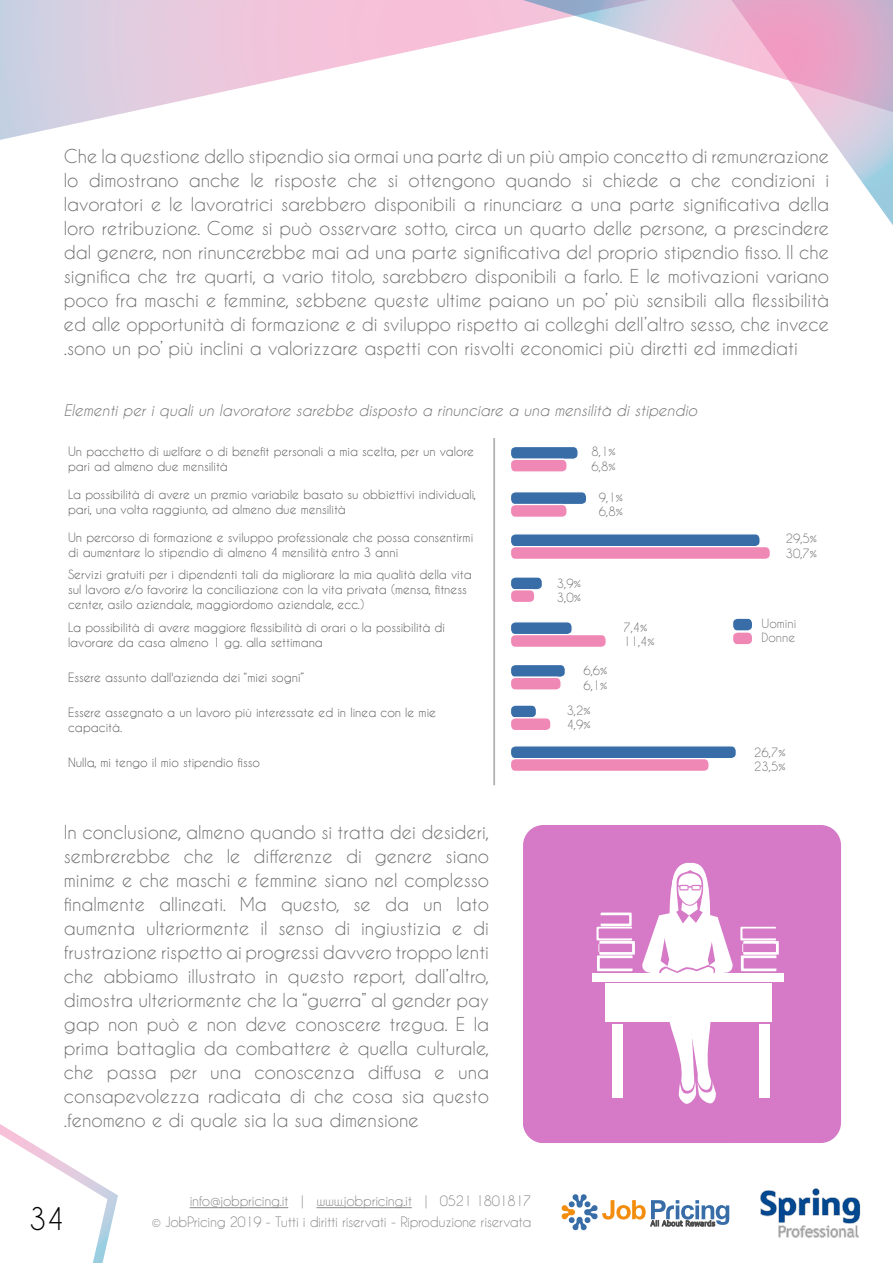
<style>
.page{position:relative;width:893px;height:1263px;background:#fff}
.page>*{position:absolute;margin:0;border:0;box-sizing:border-box;transform-origin:0 0}
.t1{font:29.25px "Caviar Dreams";color:#000}
.t2{font:18px/24px "Caviar Dreams";color:#706f6f;text-align:justify}
.t3{font:italic 15px "Caviar Dreams";color:#706f6f}
.t4{font:13.5px/21px "Caviar Dreams";letter-spacing:-.025em;color:#878787;text-align:right}
.t5{font:12px/15px "Caviar Dreams";color:#575756}
.t6{font:12px/14.4px "Caviar Dreams";color:#706f6f}
</style>
<div class="page">
<svg style="left:0;top:1124px;width:118px;height:139px"></svg>
<svg style="left:0;top:0;width:515px;height:140px"></svg>
<svg style="left:848px;top:162px;width:45px;height:63px"></svg>
<svg style="left:515px;top:0;width:378px;height:162px"></svg>
<svg style="left:561px;top:1194px;width:168px;height:36px"></svg>
<hr style="left:190px;top:1207px;width:98px;height:1px;background:#878787">
<hr style="left:316px;top:1207px;width:96px;height:1px;background:#878787">
<img style="left:760px;top:1188px;width:101px;height:50px">
<div style="left:523px;top:825px;width:318px;height:318px;background:#d67ac7;border-radius:20px"></div>
<svg style="left:523px;top:926px;width:261px;height:217px"></svg>
<div style="left:593px;top:973px;width:191px;height:8px;background:#fff"></div>
<div style="left:605px;top:984px;width:167px;height:38px;background:#fff"></div>
<svg style="left:641px;top:862px;width:92px;height:111px"></svg>
<svg style="left:740px;top:927px;width:39px;height:44px"></svg>
<svg style="left:596px;top:912px;width:39px;height:59px"></svg>
<div style="left:612px;top:1024px;width:10px;height:74px;background:#fff"></div>
<div style="left:759px;top:1024px;width:11px;height:74px;background:#fff"></div>
<svg style="left:665px;top:1022px;width:52px;height:82px"></svg>
<div style="left:510px;top:446px;width:68px;height:13px;background:#386da7;border-radius:5px"></div>
<div style="left:510px;top:446px;width:69px;height:14px;border:1px solid #fff;border-radius:5px"></div>
<hr style="left:493px;top:438px;width:2px;height:347px;background:#b3b2b2">
<div style="left:510px;top:459px;width:57px;height:13px;background:#f088b6;border-radius:5px"></div>
<div style="left:510px;top:459px;width:58px;height:14px;border:1px solid #fff;border-radius:5px"></div>
<div style="left:510px;top:492px;width:77px;height:12px;background:#386da7;border-radius:5px"></div>
<div style="left:510px;top:491px;width:77px;height:14px;border:1px solid #fff;border-radius:5px"></div>
<div style="left:510px;top:504px;width:57px;height:13px;background:#f088b6;border-radius:5px"></div>
<div style="left:510px;top:504px;width:58px;height:14px;border:1px solid #fff;border-radius:5px"></div>
<div style="left:510px;top:534px;width:250px;height:13px;background:#386da7;border-radius:5px"></div>
<div style="left:510px;top:533px;width:251px;height:14px;border:1px solid #fff;border-radius:5px"></div>
<div style="left:510px;top:547px;width:260px;height:12px;background:#f088b6;border-radius:5px"></div>
<div style="left:510px;top:546px;width:261px;height:14px;border:1px solid #fff;border-radius:5px"></div>
<div style="left:510px;top:577px;width:32px;height:13px;background:#386da7;border-radius:5px"></div>
<div style="left:510px;top:576px;width:33px;height:14px;border:1px solid #fff;border-radius:5px"></div>
<div style="left:510px;top:590px;width:25px;height:12px;background:#f088b6;border-radius:5px"></div>
<div style="left:510px;top:589px;width:25px;height:14px;border:1px solid #fff;border-radius:5px"></div>
<div style="left:510px;top:622px;width:62px;height:13px;background:#386da7;border-radius:5px"></div>
<div style="left:510px;top:621px;width:63px;height:14px;border:1px solid #fff;border-radius:5px"></div>
<div style="left:510px;top:635px;width:96px;height:12px;background:#f088b6;border-radius:5px"></div>
<div style="left:510px;top:634px;width:97px;height:14px;border:1px solid #fff;border-radius:5px"></div>
<div style="left:510px;top:664px;width:55px;height:13px;background:#386da7;border-radius:5px"></div>
<div style="left:510px;top:664px;width:56px;height:14px;border:1px solid #fff;border-radius:5px"></div>
<div style="left:510px;top:677px;width:51px;height:13px;background:#f088b6;border-radius:5px"></div>
<div style="left:510px;top:677px;width:52px;height:14px;border:1px solid #fff;border-radius:5px"></div>
<div style="left:510px;top:705px;width:26px;height:13px;background:#386da7;border-radius:5px"></div>
<div style="left:510px;top:704px;width:27px;height:14px;border:1px solid #fff;border-radius:5px"></div>
<div style="left:510px;top:718px;width:41px;height:13px;background:#f088b6;border-radius:5px"></div>
<div style="left:510px;top:717px;width:41px;height:14px;border:1px solid #fff;border-radius:5px"></div>
<div style="left:510px;top:746px;width:226px;height:13px;background:#386da7;border-radius:5px"></div>
<div style="left:510px;top:745px;width:227px;height:14px;border:1px solid #fff;border-radius:5px"></div>
<div style="left:510px;top:759px;width:199px;height:12px;background:#f088b6;border-radius:5px"></div>
<div style="left:510px;top:758px;width:200px;height:14px;border:1px solid #fff;border-radius:5px"></div>
<div style="left:733px;top:618px;width:20px;height:13px;background:#386da7;border-radius:5px"></div>
<div style="left:732px;top:618px;width:21px;height:14px;border:1px solid #fff;border-radius:5px"></div>
<div style="left:733px;top:632px;width:20px;height:13px;background:#f088b6;border-radius:5px"></div>
<div style="left:732px;top:631px;width:21px;height:14px;border:1px solid #fff;border-radius:5px"></div>
<p class="t2" style="left:64px;top:144px;width:767px">Che la questione dello stipendio sia ormai una parte di un più ampio concetto di remunerazione lo dimostrano anche le risposte che si ottengono quando si chiede a che condizioni i lavoratori e le lavoratrici sarebbero disponibili a rinunciare a una parte significativa della loro retribuzione. Come si può osservare sotto, circa un quarto delle persone, a prescindere dal genere, non rinuncerebbe mai ad una parte significativa del proprio stipendio fisso. Il che significa che tre quarti, a vario titolo, sarebbero disponibili a farlo. E le motivazioni variano poco fra maschi e femmine, sebbene queste ultime paiano un po’ più sensibili alla flessibilità ed alle opportunità di formazione e di sviluppo rispetto ai colleghi dell’altro sesso, che invece .sono un po’ più inclini a valorizzare aspetti con risvolti economici più diretti ed immediati</p>
<p class="t3" style="left:64px;top:401px;width:635px">Elementi per i quali un lavoratore sarebbe disposto a rinunciare a una mensilità di stipendio</p>
<p class="t5" style="left:68px;top:444px;width:408px">Un pacchetto di welfare o di benefit personali a mia scelta, per un valore pari ad almeno due mensilità</p>
<p class="t5" style="left:68px;top:487px;width:410px">La possibilità di avere un premio variabile basato su obbiettivi individuali, pari, una volta raggiunto, ad almeno due mensilità</p>
<p class="t5" style="left:68px;top:529px;width:407px">Un percorso di formazione e sviluppo professionale che possa consentirmi di aumentare lo stipendio di almeno 4 mensilità entro 3 anni</p>
<p class="t5" style="left:68px;top:567px;width:405px">Servizi gratuiti per i dipendenti tali da migliorare la mia qualità della vita sul lavoro e/o favorire la conciliazione con la vita privata (mensa, fitness center, asilo aziendale, maggiordomo aziendale, ecc.)</p>
<p class="t5" style="left:68px;top:620px;width:379px">La possibilità di avere maggiore flessibilità di orari o la possibilità di lavorare da casa almeno 1 gg. alla settimana</p>
<p class="t5" style="left:68px;top:670px;width:238px">Essere assunto dall'azienda dei “miei sogni”</p>
<p class="t5" style="left:68px;top:705px;width:370px">Essere assegnato a un lavoro più interessate ed in linea con le mie capacità.</p>
<p class="t5" style="left:68px;top:755px;width:193px">Nulla, mi tengo il mio stipendio fisso</p>
<p class="t6" style="left:592px;top:444px;width:26px">8,1%<br>6,8%</p>
<p class="t6" style="left:599px;top:490px;width:26px">9,1%<br>6,8%</p>
<p class="t6" style="left:557px;top:576px;width:26px">3,9%<br>3,0%</p>
<p class="t6" style="left:623px;top:620px;width:33px">7,4%<br>11,4%</p>
<p class="t6" style="left:583px;top:663px;width:26px">6,6%<br>6,1%</p>
<p class="t6" style="left:567px;top:703px;width:26px">3,2%<br>4,9%</p>
<p class="t2" style="left:64px;top:820px;width:427px">In conclusione, almeno quando si tratta dei desideri, sembrerebbe che le differenze di genere siano minime e che maschi e femmine siano nel complesso finalmente allineati. Ma questo, se da un lato aumenta ulteriormente il senso di ingiustizia e di frustrazione rispetto ai progressi davvero troppo lenti che abbiamo illustrato in questo report, dall’altro, dimostra ulteriormente che la “guerra” al gender pay gap non può e non deve conoscere tregua. E la prima battaglia da combattere è quella culturale, che passa per una conoscenza diffusa e una consapevolezza radicata di che cosa sia questo .fenomeno e di quale sia la sua dimensione</p>
<h1 class="t1" style="left:29px;top:1201px;width:37px">34</h1>
<p class="t4" style="left:152px;top:1190px;width:381px">info@jobpricing.it | www.jobpricing.it | 0521 1801817<br>© JobPricing 2019 - Tutti i diritti riservati - Riproduzione riservata</p>
<p class="t6" style="left:786px;top:531px;width:33px">29,5%<br>30,7%</p>
<p class="t6" style="left:761px;top:616px;width:36px">Uomini<br>Donne</p>
<p class="t6" style="left:754px;top:744px;width:33px">26,7%<br>23,5%</p>
</div>
